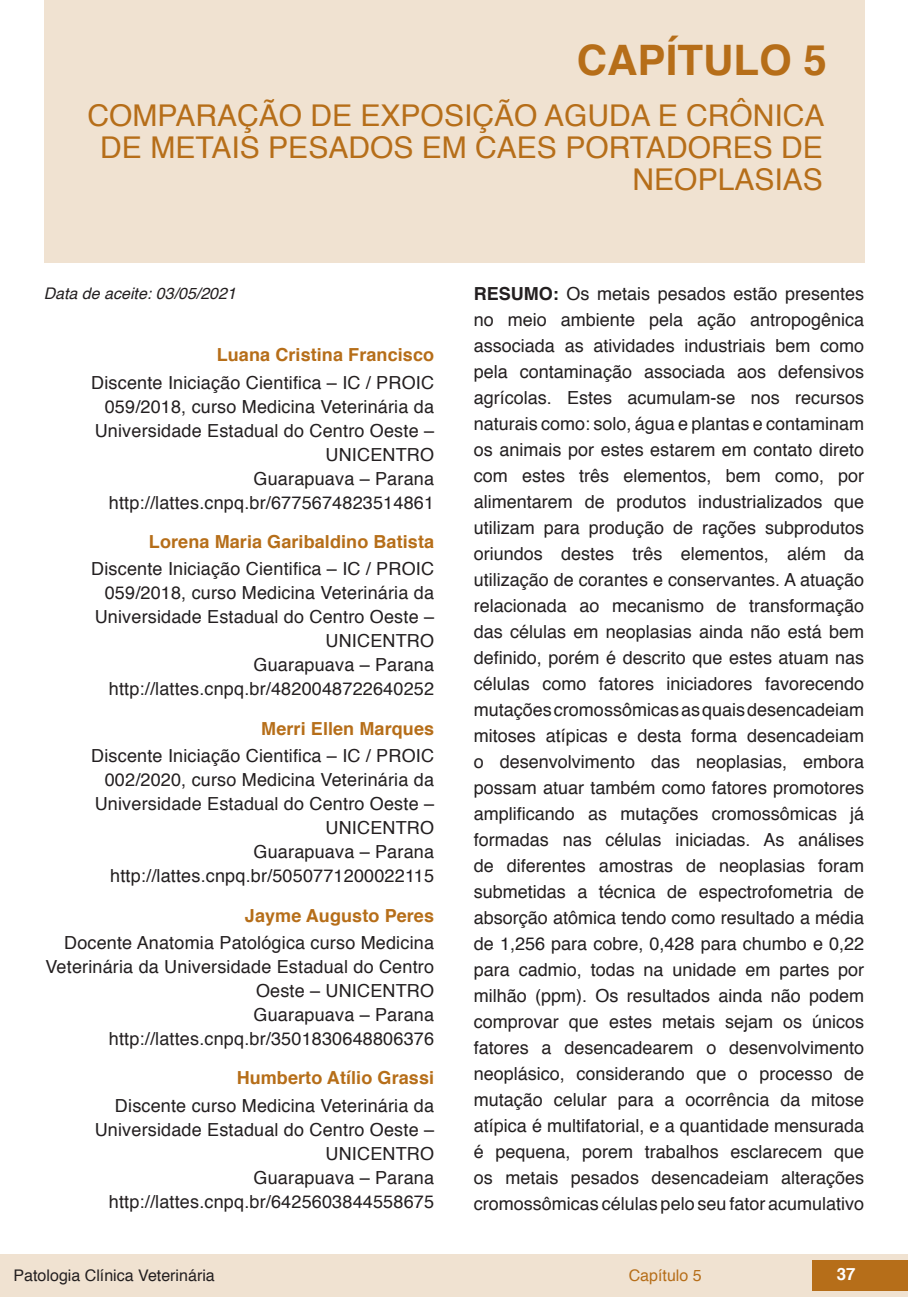
<style>
.page{position:relative;width:908px;height:1304px;background:#fff}
.page>*{position:absolute;margin:0;border:0;box-sizing:border-box;transform-origin:0 0}
.capítulos{font:700 42px "Helvetica";color:#b66e19}
.nome_artigos{font:30px/32px "Helvetica";color:#b66e19;text-align:right}
.Resumos_e_PC_TXT{font:18px/26px "Helvetica";color:#231f20;text-align:justify}
.info_autores{font:18px/24px "Helvetica";letter-spacing:.01em;color:#231f20;text-align:right}
.nome_autores{font:700 18px "Helvetica";letter-spacing:.005em;color:#b66e19}
.t1{font:700 16.8px "Helvetica";color:#fff}
.t2{font:16px "Helvetica";color:#231f20}
.t3{font:italic 16px "Helvetica";color:#231f20}
.t4{font:16px "Helvetica";color:#b66e19}
.s1{font-weight:700}
</style>
<div class="page">
<div style="left:0;top:1254px;width:906px;height:43px;background:#f0e2d1"></div>
<div style="left:812px;top:1261px;width:95px;height:30px;background:#b66e19"></div>
<div style="left:44px;top:0;width:819px;height:263px;background:#f0e2d1"></div>
<p class="capítulos" style="left:576px;top:26px;width:251px">CAPÍTULO 5</p>
<p class="nome_artigos" style="left:87px;top:101px;width:738px">COMPARAÇÃO DE EXPOSIÇÃO AGUDA E CRÔNICA<br>DE METAIS PESADOS EM CAES PORTADORES DE<br>NEOPLASIAS</p>
<p class="t3" style="left:44px;top:280px;width:194px">Data de aceite: 03/05/2021</p>
<p class="nome_autores" style="left:217px;top:341px;width:219px">Luana Cristina Francisco</p>
<p class="info_autores" style="left:91px;top:371px;width:344px">Discente Iniciação Cientifica – IC / PROIC 059/2018, curso Medicina Veterinária da Universidade Estadual do Centro Oeste – UNICENTRO</p>
<p class="info_autores" style="left:253px;top:467px;width:182px">Guarapuava – Parana</p>
<p class="info_autores" style="left:109px;top:491px;width:326px">http://lattes.cnpq.br/6775674823514861</p>
<p class="nome_autores" style="left:149px;top:527px;width:286px">Lorena Maria Garibaldino Batista</p>
<p class="info_autores" style="left:91px;top:558px;width:344px">Discente Iniciação Cientifica – IC / PROIC 059/2018, curso Medicina Veterinária da Universidade Estadual do Centro Oeste – UNICENTRO</p>
<p class="info_autores" style="left:253px;top:654px;width:182px">Guarapuava – Parana</p>
<p class="info_autores" style="left:109px;top:678px;width:326px">http://lattes.cnpq.br/4820048722640252</p>
<p class="nome_autores" style="left:261px;top:714px;width:174px">Merri Ellen Marques</p>
<p class="info_autores" style="left:91px;top:744px;width:344px">Discente Iniciação Cientifica – IC / PROIC 002/2020, curso Medicina Veterinária da Universidade Estadual do Centro Oeste – UNICENTRO</p>
<p class="info_autores" style="left:253px;top:840px;width:182px">Guarapuava – Parana</p>
<p class="info_autores" style="left:110px;top:864px;width:325px">http://lattes.cnpq.br/5050771200022115</p>
<p class="nome_autores" style="left:245px;top:901px;width:191px">Jayme Augusto Peres</p>
<p class="info_autores" style="left:45px;top:931px;width:390px">Docente Anatomia Patológica curso Medicina<br>Veterinária da Universidade Estadual do Centro<br>Oeste – UNICENTRO</p>
<p class="info_autores" style="left:253px;top:1003px;width:182px">Guarapuava – Parana</p>
<p class="info_autores" style="left:109px;top:1027px;width:326px">http://lattes.cnpq.br/3501830648806376</p>
<p class="nome_autores" style="left:236px;top:1063px;width:199px">Humberto Atílio Grassi</p>
<p class="info_autores" style="left:95px;top:1094px;width:341px">Discente curso Medicina Veterinária da<br>Universidade Estadual do Centro Oeste –<br>UNICENTRO</p>
<p class="info_autores" style="left:253px;top:1166px;width:182px">Guarapuava – Parana</p>
<p class="info_autores" style="left:109px;top:1190px;width:326px">http://lattes.cnpq.br/6425603844558675</p>
<p class="Resumos_e_PC_TXT" style="left:473px;top:281px;width:392px"><span class="s1">RESUMO:</span> Os metais pesados estão presentes no meio ambiente pela ação antropogênica associada as atividades industriais bem como pela contaminação associada aos defensivos agrícolas. Estes acumulam-se nos recursos naturais como: solo, água e plantas e contaminam os animais por estes estarem em contato direto com estes três elementos, bem como, por alimentarem de produtos industrializados que utilizam para produção de rações subprodutos oriundos destes três elementos, além da utilização de corantes e conservantes. A atuação relacionada ao mecanismo de transformação das células em neoplasias ainda não está bem definido, porém é descrito que estes atuam nas células como fatores iniciadores favorecendo mutações cromossômicas as quais desencadeiam mitoses atípicas e desta forma desencadeiam o desenvolvimento das neoplasias, embora possam atuar também como fatores promotores amplificando as mutações cromossômicas já formadas nas células iniciadas. As análises de diferentes amostras de neoplasias foram submetidas a técnica de espectrofometria de absorção atômica tendo como resultado a média de 1,256 para cobre, 0,428 para chumbo e 0,22 para cadmio, todas na unidade em partes por milhão (ppm). Os resultados ainda não podem comprovar que estes metais sejam os únicos fatores a desencadearem o desenvolvimento neoplásico, considerando que o processo de mutação celular para a ocorrência da mitose atípica é multifatorial, e a quantidade mensurada é pequena, porem trabalhos esclarecem que os metais pesados desencadeiam alterações cromossômicas células pelo seu fator acumulativo</p>
<p class="t2" style="left:14px;top:1263px;width:202px">Patologia Clínica Veterinária</p>
<p class="t4" style="left:628px;top:1263px;width:74px">Capítulo 5</p>
<p class="t1" style="left:836px;top:1261px;width:20px">37</p>
</div>
